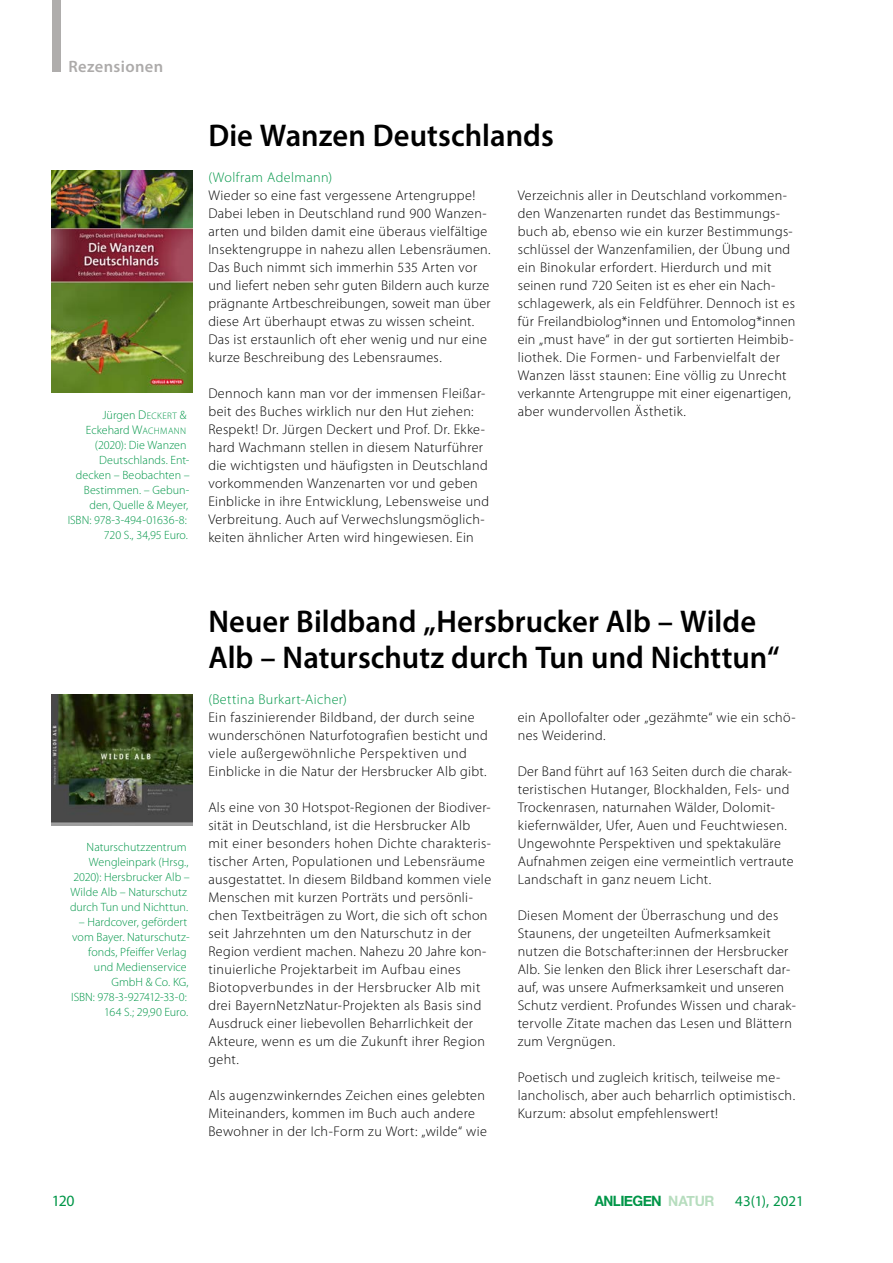
<style>
.page{position:relative;width:893px;height:1263px;background:#fff}
.page>*{position:absolute;margin:0;border:0;box-sizing:border-box;transform-origin:0 0}
.H__Haupttitel{font:600 31.5px/36px "Myriad Pro";color:#000}
.t1{font:600 16.5px "Myriad Pro";letter-spacing:.025em;color:#adabaa}
.t2{font:15.75px "Myriad Pro";color:#009648}
.t3{font:15px "Myriad Pro";color:#009648}
.t4{font:700 14.25px "Helvetica Neue";letter-spacing:-.035em;color:#009648;scale:.94 1}
.P__Fließtext_2Sp{font:300 14.1px/18px "Myriad Pro";letter-spacing:.025em;color:#000}
.Rezensionen_Bildlege{font:300 12px/15px "Myriad Pro";letter-spacing:.005em;color:#009648;text-align:right}
.s1{font-size:12.6px}
.s2{font-size:9.45px}
.s3{color:#009648}
.s4{color:rgb(111 188 126/.5)}
</style>
<div class="page">
<img style="left:51px;top:171px;width:142px;height:222px">
<img style="left:51px;top:695px;width:142px;height:130px">
<div style="left:52px;top:0;width:8px;height:71px;background:#adabaa"></div>
<p class="t1" style="left:68px;top:55px;width:96px">Rezensionen</p>
<p class="Rezensionen_Bildlege" style="left:68px;top:407px;width:124px">Jürgen <span class="s1">D</span><span class="s2">ECKERT</span> &amp;<br>Eckehard <span class="s1">W</span><span class="s2">ACHMANN </span>(2020): Die Wanzen<br>Deutschlands. Ent&shy;decken – Beobachten –<br>Bestimmen. – Gebun&shy;den, Quelle &amp; Meyer,<br>ISBN: 978-3-494-01636-8:<br>720 S., 34,95 Euro.</p>
<p class="H__Haupttitel" style="left:208px;top:116px;width:347px">Die Wanzen Deutschlands</p>
<p class="P__Fließtext_2Sp" style="left:208px;top:168px;width:284px"><span class="s3">(Wolfram Adelmann)<br></span>Wieder so eine fast vergessene Artengruppe!<br>Dabei leben in Deutschland rund 900 Wanzen&shy;arten und bilden damit eine überaus vielfältige Insektengruppe in nahezu allen Lebensräumen.<br>Das Buch nimmt sich immerhin 535 Arten vor und liefert neben sehr guten Bildern auch kurze prägnante Artbeschreibungen, soweit man über diese Art überhaupt etwas zu wissen scheint.<br>Das ist erstaunlich oft eher wenig und nur eine kurze Beschreibung des Lebensraumes.</p>
<p class="P__Fließtext_2Sp" style="left:208px;top:384px;width:282px">Dennoch kann man vor der immensen Fleißar&shy;beit des Buches wirklich nur den Hut ziehen:<br>Respekt! Dr. Jürgen Deckert und Prof. Dr. Ekke&shy;hard Wachmann stellen in diesem Naturführer die wichtigsten und häufigsten in Deutschland vorkommenden Wanzenarten vor und geben Einblicke in ihre Entwicklung, Lebensweise und Verbreitung. Auch auf Verwechslungsmöglich&shy;keiten ähnlicher Arten wird hingewiesen. Ein</p>
<p class="P__Fließtext_2Sp" style="left:518px;top:186px;width:279px">Verzeichnis aller in Deutschland vorkommen&shy;den Wanzenarten rundet das Bestimmungs&shy;buch ab, ebenso wie ein kurzer Bestimmungs&shy;schlüssel der Wanzenfamilien, der Übung und ein Binokular erfordert. Hierdurch und mit seinen rund 720 Seiten ist es eher ein Nach&shy;schlagewerk, als ein Feldführer. Dennoch ist es für Freilandbiolog*innen und Entomolog*innen ein „must have“ in der gut sortierten Heimbib&shy;liothek. Die Formen- und Farbenvielfalt der Wanzen lässt staunen: Eine völlig zu Unrecht verkannte Artengruppe mit einer eigenartigen, aber wundervollen Ästhetik.</p>
<p class="Rezensionen_Bildlege" style="left:70px;top:840px;width:121px">Naturschutzzentrum<br>Wengleinpark (Hrsg.,<br>2020): Hersbrucker Alb –<br>Wilde Alb – Naturschutz durch Tun und Nichttun.</p>
<p class="Rezensionen_Bildlege" style="left:71px;top:915px;width:120px">– Hardcover, gefördert vom Bayer. Naturschutz&shy;fonds, Pfeiffer Verlag und Medienservice<br>GmbH &amp; Co. KG,<br>ISBN: 978-3-927412-33-0:<br>164 S.; 29,90 Euro.</p>
<p class="H__Haupttitel" style="left:208px;top:602px;width:573px">Neuer Bildband „Hersbrucker Alb – Wilde<br>Alb – Naturschutz durch Tun und Nichttun“</p>
<p class="P__Fließtext_2Sp" style="left:208px;top:690px;width:281px"><span class="s3">(Bettina Burkart-Aicher)<br></span>Ein faszinierender Bildband, der durch seine wunderschönen Naturfotografien besticht und viele außergewöhnliche Perspektiven und Einblicke in die Natur der Hersbrucker Alb gibt.</p>
<p class="P__Fließtext_2Sp" style="left:208px;top:798px;width:284px">Als eine von 30 Hotspot-Regionen der Biodiver&shy;sität in Deutschland, ist die Hersbrucker Alb mit einer besonders hohen Dichte charakteris&shy;tischer Arten, Populationen und Lebensräume ausgestattet. In diesem Bildband kommen viele Menschen mit kurzen Porträts und persönli&shy;chen Textbeiträgen zu Wort, die sich oft schon seit Jahrzehnten um den Naturschutz in der Region verdient machen. Nahezu 20 Jahre kon&shy;tinuierliche Projektarbeit im Aufbau eines Biotopverbundes in der Hersbrucker Alb mit drei BayernNetzNatur-Projekten als Basis sind Ausdruck einer liebevollen Beharrlichkeit der Akteure, wenn es um die Zukunft ihrer Region geht.</p>
<p class="P__Fließtext_2Sp" style="left:208px;top:1086px;width:280px">Als augenzwinkerndes Zeichen eines gelebten<br>Miteinanders, kommen im Buch auch andere<br>Bewohner in der Ich-Form zu Wort: „wilde“ wie</p>
<p class="P__Fließtext_2Sp" style="left:518px;top:708px;width:280px">ein Apollofalter oder „gezähmte“ wie ein schö&shy;nes Weiderind.</p>
<p class="P__Fließtext_2Sp" style="left:518px;top:762px;width:277px">Der Band führt auf 163 Seiten durch die charak&shy;teristischen Hutanger, Blockhalden, Fels- und Trockenrasen, naturnahen Wälder, Dolomit&shy;kiefernwälder, Ufer, Auen und Feuchtwiesen.<br>Ungewohnte Perspektiven und spektakuläre Aufnahmen zeigen eine vermeintlich vertraute Landschaft in ganz neuem Licht.</p>
<p class="P__Fließtext_2Sp" style="left:518px;top:906px;width:280px">Diesen Moment der Überraschung und des Staunens, der ungeteilten Aufmerksamkeit nutzen die Botschafter:innen der Hersbrucker Alb. Sie lenken den Blick ihrer Leserschaft dar&shy;auf, was unsere Aufmerksamkeit und unseren Schutz verdient. Profundes Wissen und charak&shy;tervolle Zitate machen das Lesen und Blättern zum Vergnügen.</p>
<p class="P__Fließtext_2Sp" style="left:518px;top:1068px;width:279px">Poetisch und zugleich kritisch, teilweise me&shy;lancholisch, aber auch beharrlich optimistisch.<br>Kurzum: absolut empfehlenswert!</p>
<p class="t4" style="left:595px;top:1189px;width:129px">ANLIEGEN <span class="s4">NATUR</span></p>
<p class="t2" style="left:52px;top:1191px;width:24px">120</p>
<p class="t3" style="left:735px;top:1191px;width:70px">43(1), 2021</p>
</div>
